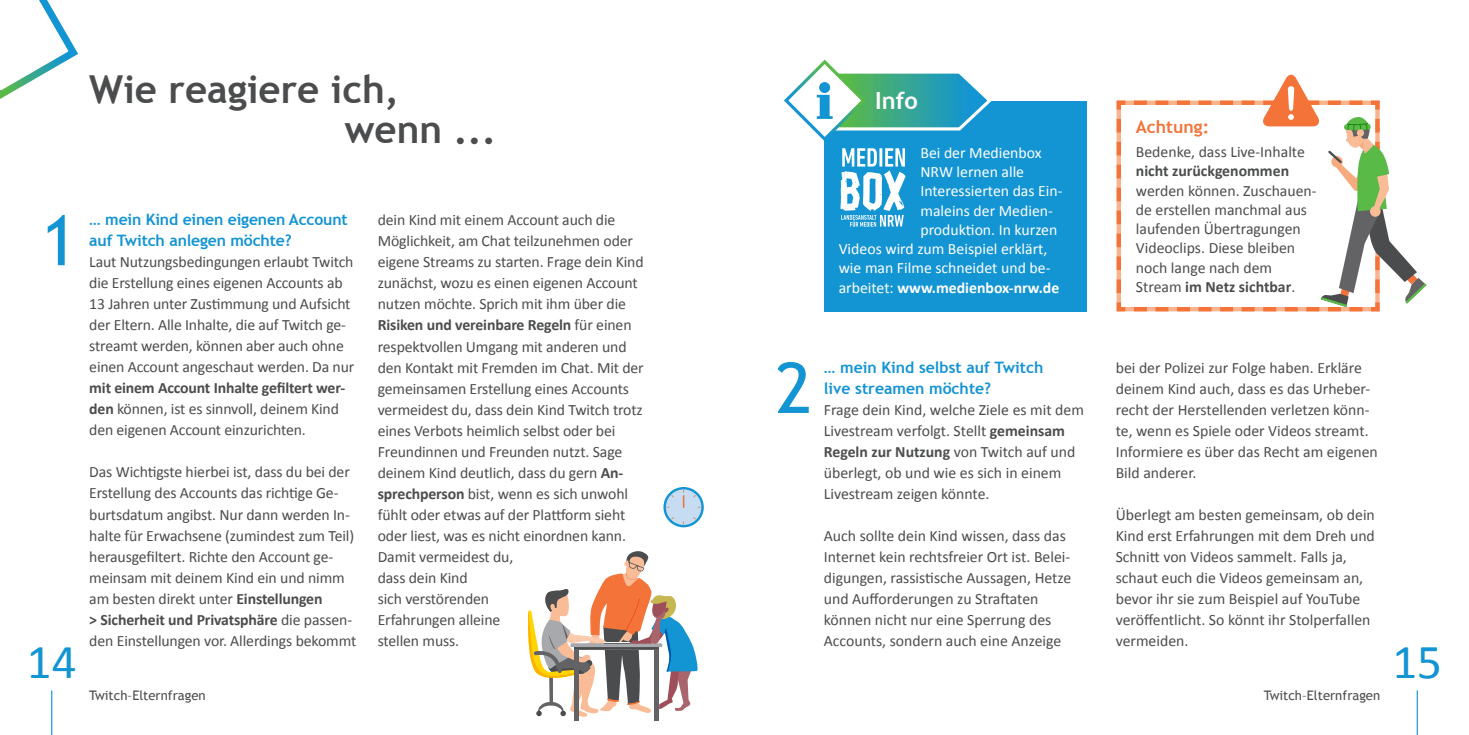
<style>
.page{position:relative;width:1469px;height:735px;background:#fff}
.page>*{position:absolute;margin:0;border:0;box-sizing:border-box;transform-origin:0 0}
.t1{font:70px "Trebuchet MS";color:#1394d3}
.t2{font:49px "Calibri";color:#1394d3}
.t3{font:700 38.5px "Trebuchet MS";color:#4b4c4d}
.Copytext{font:700 23.62px "Trebuchet MS";color:#fff}
.Copytext-2{font:700 17.5px "Trebuchet MS";color:#f37338}
.Copytext-3{font:15.75px/21px "Calibri";letter-spacing:-.01em;color:#4b4c4d}
.Copytext-4{font:15.75px "Calibri";color:#fff}
.Copytext-5{font:700 15.75px/21px "Trebuchet MS";letter-spacing:-.01em;color:#1394d3}
.Copytext-6{font:700 15.75px "Calibri";color:#fff}
.t4{font:13.12px "Trebuchet MS";color:#4b4c4d}
.s1{font-weight:700}
.s2{font-weight:400}
</style>
<div class="page">
<hr style="left:51px;top:690px;width:1px;height:44px;background:#1394d3">
<hr style="left:1416px;top:690px;width:1px;height:44px;background:#1394d3">
<svg style="left:0;top:0;width:78px;height:99px"></svg>
<div style="left:823px;top:101px;width:263px;height:210px;background:#1394d3"></div>
<svg style="left:663px;top:486px;width:40px;height:41px"></svg>
<div style="left:666px;top:489px;width:35px;height:35px;background:#c5dcf2;border-radius:50%"></div>
<svg style="left:683px;top:490px;width:1px;height:17px"></svg>
<svg style="left:1116px;top:100px;width:264px;height:212px"></svg>
<svg style="left:784px;top:59px;width:208px;height:167px"></svg>
<hr style="left:574px;top:646px;width:4px;height:73px;background:#636366">
<hr style="left:654px;top:646px;width:4px;height:73px;background:#636366">
<svg style="left:528px;top:551px;width:170px;height:165px"></svg>
<svg style="left:1129px;top:75px;width:297px;height:236px"></svg>
<p class="t3" style="left:89px;top:65px;width:311px">Wie reagiere ich,</p>
<p class="t3" style="left:344px;top:105px;width:153px">wenn ...</p>
<p class="Copytext" style="left:875px;top:86px;width:44px">Info</p>
<p class="Copytext-2" style="left:1135px;top:115px;width:75px">Achtung:</p>
<p class="Copytext-3" style="left:1135px;top:142px;width:182px;line-height:19.2px">Bedenke, dass Live-Inhalte <span class="s1">nicht zurückgenommen </span>werden können. Zuschauen&shy;de erstellen manchmal aus laufenden Übertragungen<br>Videoclips. Diese bleiben noch lange nach dem<br>Stream <span class="s1">im Netz sichtbar</span>.</p>
<p class="Copytext-4" style="left:920px;top:141px;width:123px">Bei der Medienbox</p>
<p class="Copytext-4" style="left:920px;top:161px;width:105px">NRW lernen alle</p>
<p class="Copytext-4" style="left:920px;top:180px;width:144px">Interessierten das Ein-</p>
<p class="Copytext-4" style="left:920px;top:199px;width:134px">maleins der Medien-</p>
<p class="Copytext-4" style="left:920px;top:218px;width:138px">produktion. In kurzen</p>
<p class="Copytext-4" style="left:838px;top:238px;width:210px">Videos wird zum Beispiel erklärt,</p>
<p class="Copytext-4" style="left:838px;top:257px;width:213px">wie man Filme schneidet und be-</p>
<p class="Copytext-6" style="left:838px;top:276px;width:222px"><span class="s2">arbeitet:</span> www.medienbox-nrw.de</p>
<p class="t1" style="left:41px;top:199px;width:38px">1</p>
<p class="Copytext-5" style="left:89px;top:209px;width:260px">… mein Kind einen eigenen Account auf Twitch anlegen möchte?</p>
<p class="Copytext-3" style="left:378px;top:209px;width:267px">dein Kind mit einem Account auch die Möglichkeit, am Chat teilzunehmen oder eigene Streams zu starten. Frage dein Kind zunächst, wozu es einen eigenen Account nutzen möchte. Sprich mit ihm über die <span class="s1">Risiken und vereinbare Regeln</span> für einen respektvollen Umgang mit anderen und den Kontakt mit Fremden im Chat. Mit der gemeinsamen Erstellung eines Accounts vermeidest du, dass dein Kind Twitch trotz eines Verbots heimlich selbst oder bei Freundinnen und Freunden nutzt. Sage deinem Kind deutlich, dass du gern <span class="s1">An&shy;sprechperson</span> bist, wenn es sich unwohl fühlt oder etwas auf der Plattform sieht oder liest, was es nicht einordnen kann.<br>Damit vermeidest du,<br>dass dein Kind<br>sich verstörenden<br>Erfahrungen alleine<br>stellen muss.</p>
<p class="Copytext-3" style="left:89px;top:251px;width:266px">Laut Nutzungsbedingungen erlaubt Twitch die Erstellung eines eigenen Accounts ab 13 Jahren unter Zustimmung und Aufsicht der Eltern. Alle Inhalte, die auf Twitch ge&shy;streamt werden, können aber auch ohne einen Account angeschaut werden. Da nur <span class="s1">mit einem Account Inhalte gefiltert wer&shy;den</span> können, ist es sinnvoll, deinem Kind den eigenen Account einzurichten.</p>
<p class="Copytext-3" style="left:89px;top:461px;width:268px">Das Wichtigste hierbei ist, dass du bei der Erstellung des Accounts das richtige Ge&shy;burtsdatum angibst. Nur dann werden In&shy;halte für Erwachsene (zumindest zum Teil) herausgefiltert. Richte den Account ge&shy;meinsam mit deinem Kind ein und nimm am besten direkt unter <span class="s1">Einstellungen<br>&gt; Sicherheit und Privatsphäre</span> die passen&shy;den Einstellungen vor. Allerdings bekommt</p>
<p class="Copytext-5" style="left:823px;top:356px;width:221px">… mein Kind selbst auf Twitch live streamen möchte?</p>
<p class="Copytext-3" style="left:823px;top:398px;width:262px">Frage dein Kind, welche Ziele es mit dem Livestream verfolgt. Stellt <span class="s1">gemeinsam Regeln zur Nutzung</span> von Twitch auf und überlegt, ob und wie es sich in einem Livestream zeigen könnte.</p>
<p class="Copytext-3" style="left:823px;top:524px;width:249px">Auch sollte dein Kind wissen, dass das Internet kein rechtsfreier Ort ist. Belei&shy;digungen, rassistische Aussagen, Hetze und Aufforderungen zu Straftaten können nicht nur eine Sperrung des Accounts, sondern auch eine Anzeige</p>
<p class="t1" style="left:775px;top:346px;width:38px">2</p>
<p class="Copytext-3" style="left:1115px;top:357px;width:264px">bei der Polizei zur Folge haben. Erkläre deinem Kind auch, dass es das Urheber&shy;recht der Herstellenden verletzen könn&shy;te, wenn es Spiele oder Videos streamt.<br>Informiere es über das Recht am eigenen Bild anderer.</p>
<p class="Copytext-3" style="left:1115px;top:504px;width:261px">Überlegt am besten gemeinsam, ob dein Kind erst Erfahrungen mit dem Dreh und Schnitt von Videos sammelt. Falls ja, schaut euch die Videos gemeinsam an, bevor ihr sie zum Beispiel auf YouTube veröffentlicht. So könnt ihr Stolperfallen vermeiden.</p>
<h2 class="t2" style="left:27px;top:627px;width:51px">14</h2>
<h2 class="t2" style="left:1392px;top:627px;width:51px">15</h2>
<p class="t4" style="left:89px;top:687px;width:118px">Twitch–Elternfragen</p>
<p class="t4" style="left:1263px;top:687px;width:118px">Twitch–Elternfragen</p>
</div>
